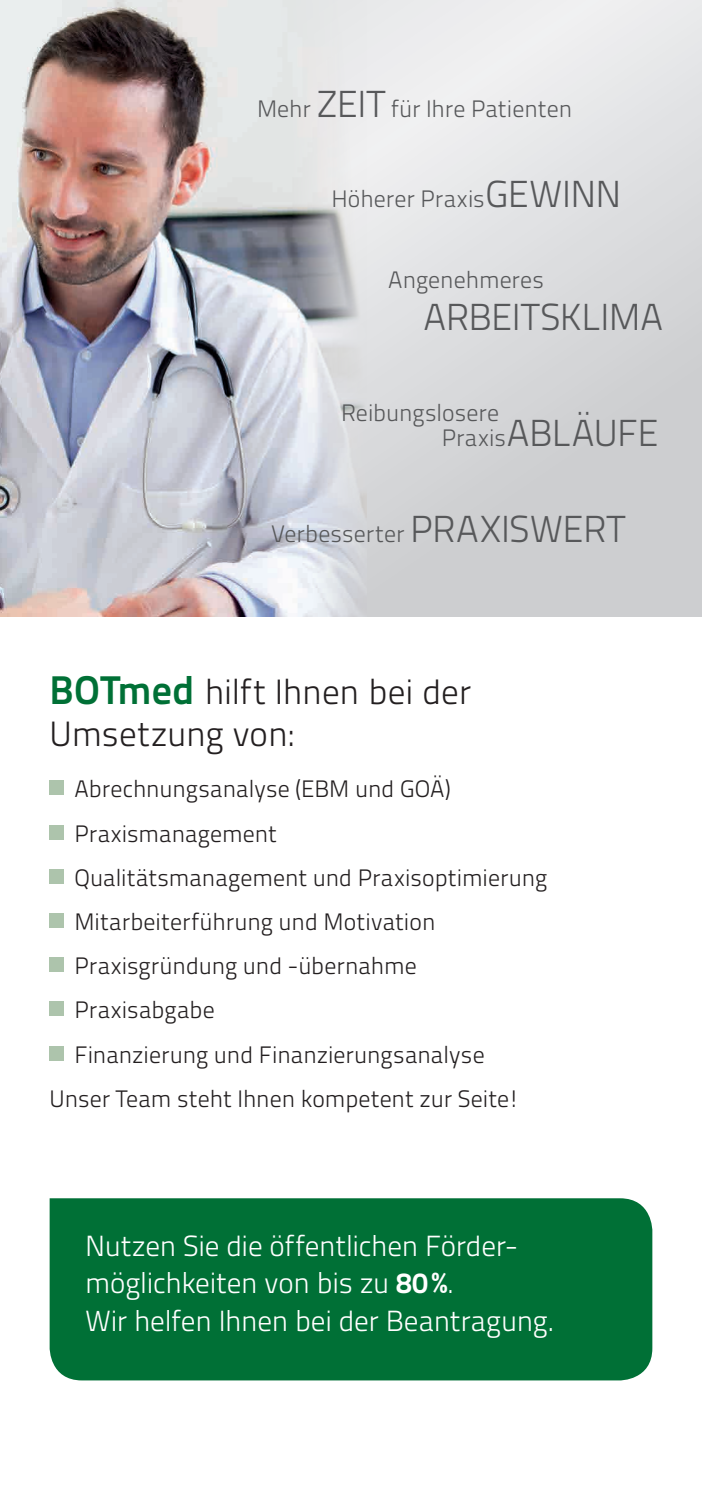
<style>
.page{position:relative;width:702px;height:1489px;background:#fff}
.page>*{position:absolute;margin:0;border:0;box-sizing:border-box;transform-origin:0 0}
.t1{font:37.5px "Titillium Text 25 L 250 wt";letter-spacing:-.015em;color:#57585a}
.t2{font:35px/42.5px "Titillium Text 25 L 250 wt";letter-spacing:-.005em;color:#231f20}
.t3{font:29px/37.5px "Titillium Text 25 L 250 wt";letter-spacing:-.01em;color:#fff}
.t4{font:23.75px "Titillium Text 25 L 250 wt";color:#231f20}
.t5{font:23.75px "Titillium Text 25 L 250 wt";color:#57585a}
.s1{font-size:37.5px}
.s2{font-size:23.75px}
.s3{font-family:"Titillium Text 25 L 800 wt";font-size:40px;color:#007036}
.s4{font-family:"Titillium Text 25 L 800 wt"}
</style>
<div class="page">
<div style="left:0;top:0;width:702px;height:617px;background:linear-gradient(to bottom,#efeff1,#c8c9cb)"></div>
<img style="left:0;top:0;width:367px;height:617px">
<div style="left:50px;top:780px;width:14px;height:14px;background:#adc4ac"></div>
<div style="left:50px;top:824px;width:14px;height:15px;background:#adc4ac"></div>
<div style="left:50px;top:869px;width:14px;height:14px;background:#adc4ac"></div>
<div style="left:50px;top:913px;width:14px;height:14px;background:#adc4ac"></div>
<div style="left:50px;top:957px;width:14px;height:14px;background:#adc4ac"></div>
<div style="left:50px;top:1001px;width:14px;height:14px;background:#adc4ac"></div>
<div style="left:50px;top:1045px;width:14px;height:15px;background:#adc4ac"></div>
<div style="left:50px;top:1198px;width:602px;height:182px;background:#007036"></div>
<p class="t5" style="left:257px;top:91px;width:316px">Mehr <span class="s1">ZEIT</span> für Ihre Patienten</p>
<p class="t5" style="left:331px;top:182px;width:291px">Höherer Praxis<span class="s1">GEWINN</span></p>
<p class="t5" style="left:388px;top:262px;width:157px">Angenehmeres</p>
<h1 class="t1" style="left:423px;top:289px;width:241px">ARBEITSKLIMA</h1>
<p class="t5" style="left:341px;top:395px;width:159px">Reibungslosere</p>
<h1 class="t1" style="left:441px;top:406px;width:218px"><span class="s2">Praxis</span>ABLÄUFE</h1>
<p class="t5" style="left:271px;top:516px;width:355px">Verbesserter <span class="s1">PRAXISWERT</span></p>
<h2 class="t2" style="left:50px;top:668px;width:423px"><span class="s3">BOTmed</span> hilft Ihnen bei der<br>Umsetzung von:</h2>
<p class="t4" style="left:74px;top:771px;width:378px">Abrechnungsanalyse (EBM und GOÄ)</p>
<p class="t4" style="left:74px;top:815px;width:204px">Praxismanagement</p>
<p class="t4" style="left:74px;top:860px;width:474px">Qualitätsmanagement und Praxisoptimierung</p>
<p class="t4" style="left:74px;top:904px;width:362px">Mitarbeiterführung und Motivation</p>
<p class="t4" style="left:74px;top:948px;width:344px">Praxisgründung und -übernahme</p>
<p class="t4" style="left:74px;top:992px;width:142px">Praxisabgabe</p>
<p class="t4" style="left:74px;top:1036px;width:412px">Finanzierung und Finanzierungsanalyse</p>
<p class="t4" style="left:50px;top:1081px;width:472px">Unser Team steht Ihnen kompetent zur Seite!</p>
<p class="t3" style="left:85px;top:1224px;width:471px">Nutzen Sie die öffentlichen Förder&shy;möglichkeiten von bis zu <span class="s4">80%</span>.<br>Wir helfen Ihnen bei der Beantragung.</p>
</div>
